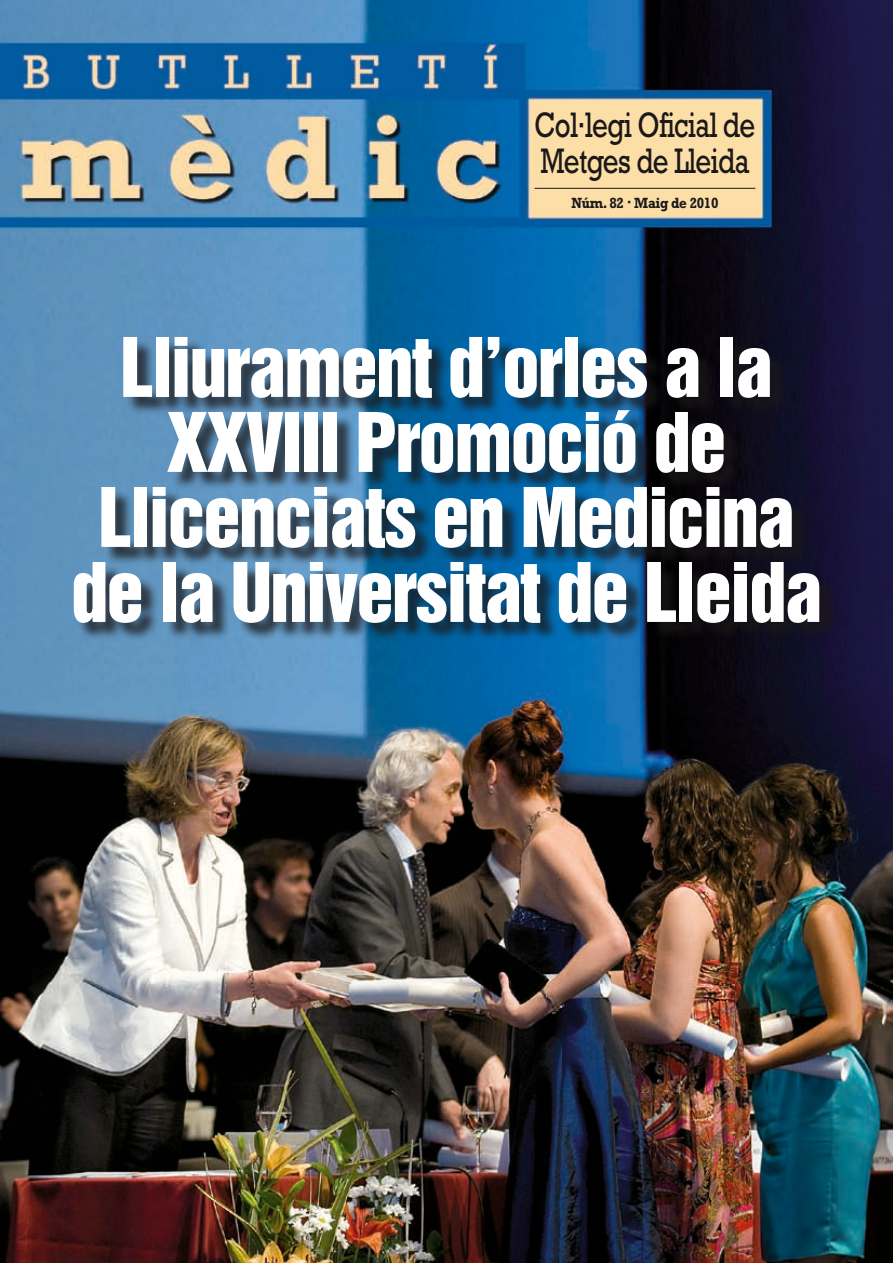
<style>
.page{position:relative;width:893px;height:1263px;background:#fff}
.page>*{position:absolute;margin:0;border:0;box-sizing:border-box;transform-origin:0 0}
.t1{font:75px/75px "Helvetica Inserat";letter-spacing:-.025em;color:#fff;text-align:center}
.t2{font:36px/36px "Rockwell";letter-spacing:-.025em;color:#1b1819;scale:.77 1}
.t3{font:700 15px "Rockwell";letter-spacing:-.025em;color:#1b1819;scale:.9 1}
</style>
<div class="page">
<img style="left:0;top:0;width:893px;height:1263px">
<div style="left:76px;top:339px;width:762px;height:302px;background:#1b1819;opacity:.75"></div>
<hr style="left:534px;top:188px;width:221px;height:1px;background:#1b1819">
<p class="t2" style="left:534px;top:106px;width:288px">Col·legi Oficial de<br>Metges de Lleida</p>
<p class="t3" style="left:571px;top:194px;width:165px">Núm. 82 · Maig de 2010</p>
<p class="t1" style="left:71px;top:332px;width:753px">Lliurament d’orles a la<br>XXVIII Promoció de<br>Llicenciats en Medicina de la Universitat de Lleida</p>
</div>
